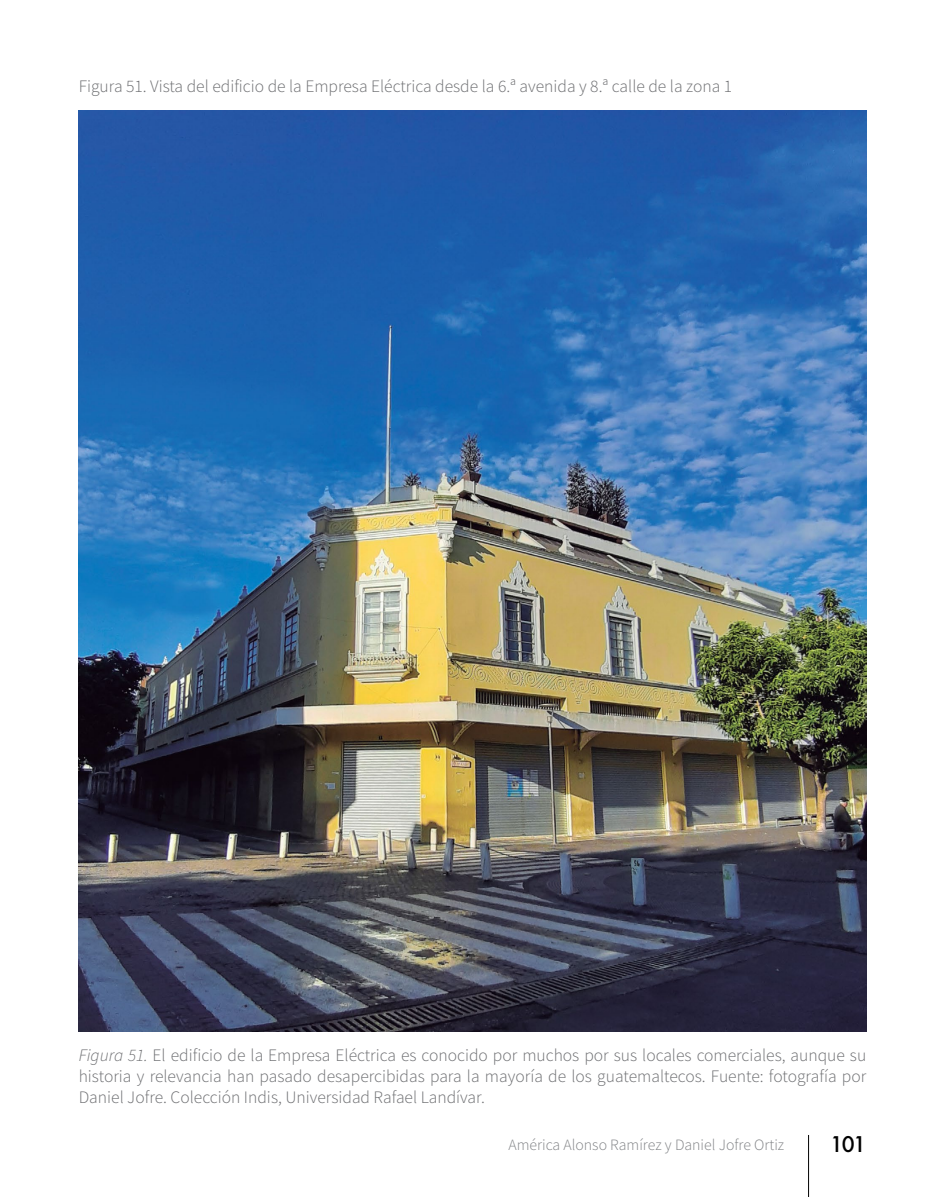
<style>
.page{position:relative;width:945px;height:1197px;background:#fff}
.page>*{position:absolute;margin:0;border:0;box-sizing:border-box;transform-origin:0 0}
.t1{font:500 21px "Futura";color:#000}
.t2{font:300 17.5px/21px "Source Sans Pro";color:#6d6e71;text-align:justify}
.t3{font:300 15.75px "Source Sans Pro";color:#808285}
.s1{font-style:italic}
</style>
<div class="page">
<hr style="left:808px;top:1135px;width:1px;height:62px;background:#000">
<img style="left:79px;top:111px;width:787px;height:921px">
<p class="t2" style="left:79px;top:76px;width:655px">Figura 51. Vista del edificio de la Empresa Eléctrica desde la 6.ª avenida y 8.ª calle de la zona 1</p>
<p class="t2" style="left:79px;top:1044px;width:789px"><span class="s1">Figura 51.</span> El edificio de la Empresa Eléctrica es conocido por muchos por sus locales comerciales, aunque su historia y relevancia han pasado desapercibidas para la mayoría de los guatemaltecos. Fuente: fotografía por Daniel Jofre. Colección Indis, Universidad Rafael Landívar.</p>
<p class="t3" style="left:508px;top:1135px;width:277px">América Alonso Ramírez y Daniel Jofre Ortiz</p>
<p class="t1" style="left:830px;top:1130px;width:37px">101</p>
</div>
